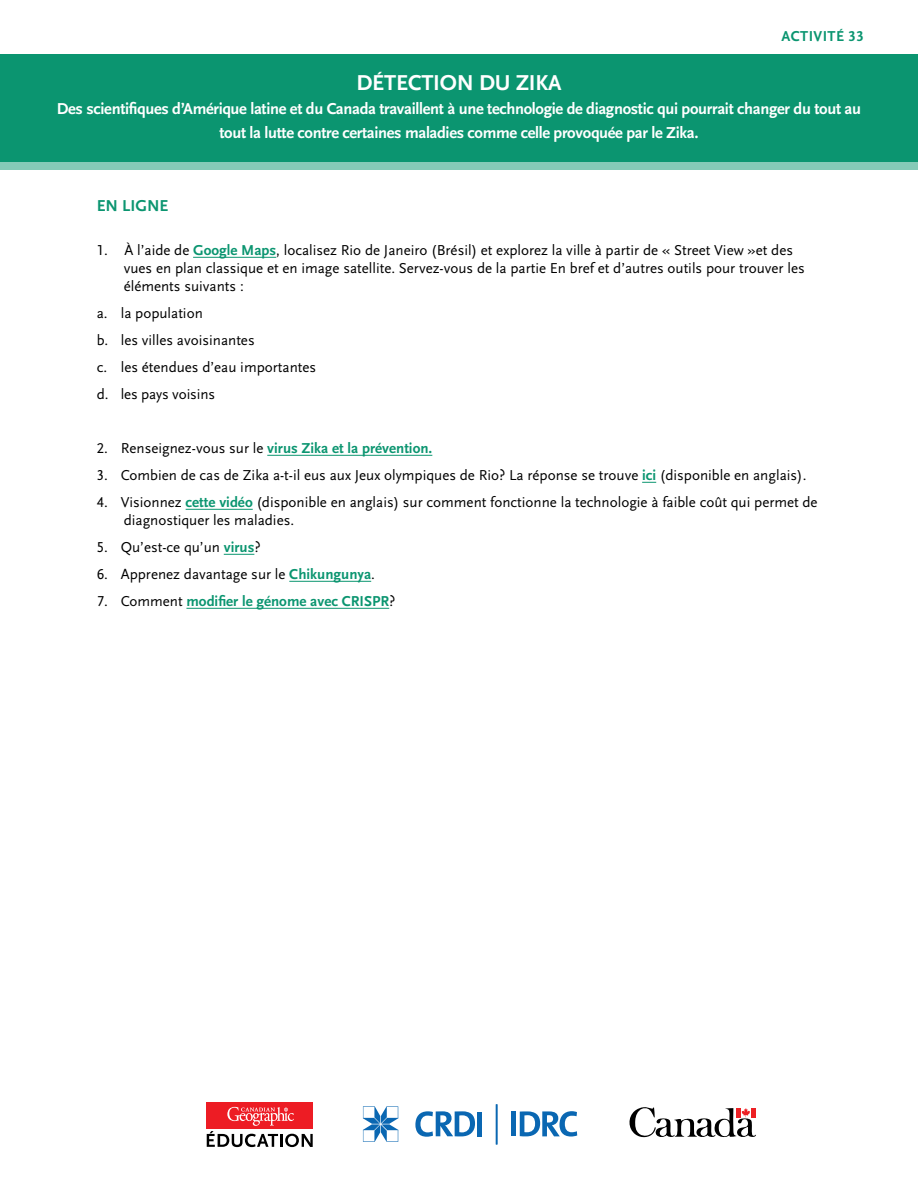
<style>
.page{position:relative;width:918px;height:1188px;background:#fff}
.page>*{position:absolute;margin:0;border:0;box-sizing:border-box;transform-origin:0 0}
.t1{font:700 22.5px "Scala Sans LF";letter-spacing:-.01em;color:#fff}
.t2{font:700 16.5px/24px "Scala Sans LF";letter-spacing:-.02em;color:#fff;text-align:center}
.t3{font:700 16.5px "Scala Sans LF";color:#0b9570}
.t4{font:15px/18px "Scala Sans LF";color:#000}
.t5{font:700 15px "Scala Sans LF";color:#0b9570}
.t6{font:700 15px "Scala Sans LF";letter-spacing:.025em;color:#0b9570}
.s1{font-weight:700;color:#0b9570}
.s2{font-weight:400;color:#000}
</style>
<div class="page">
<div style="left:511px;top:1111px;width:5px;height:25px;background:#0a67b2"></div>
<svg style="left:520px;top:1111px;width:57px;height:26px"></svg>
<svg style="left:415px;top:1111px;width:60px;height:26px"></svg>
<div style="left:477px;top:1112px;width:5px;height:25px;background:#0a67b2"></div>
<svg style="left:363px;top:1106px;width:35px;height:36px"></svg>
<hr style="left:496px;top:1104px;width:2px;height:40px;background:#0a67b2">
<div style="left:206px;top:1102px;width:107px;height:27px;background:#ed1c24"></div>
<svg style="left:207px;top:1107px;width:106px;height:40px"></svg>
<svg style="left:629px;top:1107px;width:127px;height:31px"></svg>
<div style="left:0;top:121px;width:918px;height:49px;background:#85cab7"></div>
<div style="left:0;top:54px;width:918px;height:108px;background:#0b9570"></div>
<hr style="left:193px;top:257px;width:83px;height:1px;background:#0b9570">
<hr style="left:267px;top:455px;width:165px;height:1px;background:#0b9570">
<svg style="left:642px;top:482px;width:14px;height:1px"></svg>
<hr style="left:186px;top:509px;width:67px;height:1px;background:#0b9570">
<hr style="left:224px;top:554px;width:30px;height:1px;background:#0b9570">
<hr style="left:289px;top:581px;width:82px;height:1px;background:#0b9570">
<hr style="left:186px;top:608px;width:203px;height:1px;background:#0b9570">
<p class="t6" style="left:782px;top:28px;width:84px">ACTIVITÉ 33</p>
<h1 class="t1" style="left:357px;top:70px;width:206px">DÉTECTION DU ZIKA</h1>
<p class="t2" style="left:57px;top:97px;width:806px">Des scientifiques d’Amérique latine et du Canada travaillent à une technologie de diagnostic qui pourrait changer du tout au tout la lutte contre certaines maladies comme celle provoquée par le Zika.</p>
<p class="t3" style="left:97px;top:197px;width:73px">EN LIGNE</p>
<p class="t4" style="left:124px;top:241px;width:683px;text-indent:-27px">1. À l’aide de <span class="s1">Google Maps</span>, localisez Rio de Janeiro (Brésil) et explorez la ville à partir de « Street View »et des vues en plan classique et en image satellite. Servez-vous de la partie En bref et d’autres outils pour trouver les éléments suivants :</p>
<p class="t4" style="left:97px;top:300px;width:221px;line-height:27px">a. la population<br>b. les villes avoisinantes<br>c. les étendues d’eau importantes d. les pays voisins</p>
<p class="t5" style="left:97px;top:440px;width:337px"><span class="s2">2. Renseignez-vous sur le</span> virus Zika et la prévention.</p>
<p class="t4" style="left:97px;top:466px;width:711px">3. Combien de cas de Zika a-t-il eus aux Jeux olympiques de Rio? La réponse se trouve <span class="s1">ici</span> (disponible en anglais).</p>
<p class="t4" style="left:124px;top:493px;width:695px;text-indent:-27px">4. Visionnez <span class="s1">cette vidéo</span> (disponible en anglais) sur comment fonctionne la technologie à faible coût qui permet de diagnostiquer les maladies.</p>
<p class="t4" style="left:97px;top:538px;width:165px">5. Qu’est-ce qu’un <span class="s1">virus</span>?</p>
<p class="t4" style="left:97px;top:565px;width:280px">6. Apprenez davantage sur le <span class="s1">Chikungunya</span>.</p>
<p class="t5" style="left:97px;top:593px;width:300px"><span class="s2">7. Comment</span> modifier le génome avec CRISPR<span class="s2">?</span></p>
</div>
